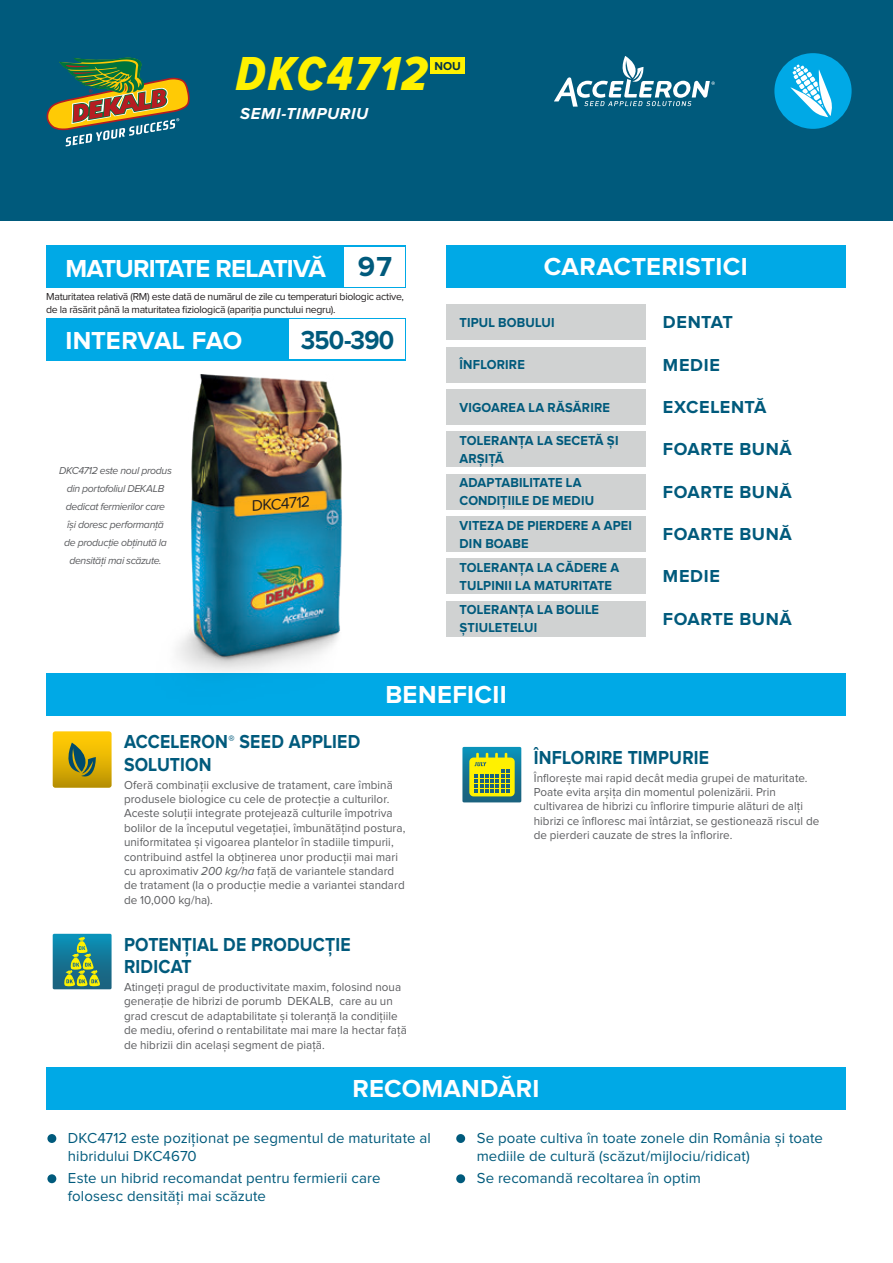
<style>
.page{position:relative;width:893px;height:1263px;background:#fff}
.page>*{position:absolute;margin:0;border:0;box-sizing:border-box;transform-origin:0 0}
.t1{font:49.5px "Proxima Nova Cond Extrabld It";letter-spacing:.04em;color:#fff100}
.t2{font:700 27px "Proxima Nova";letter-spacing:-.035em;color:#005a7c;scale:.92 1}
.t3{font:700 25.5px "Proxima Nova";letter-spacing:.005em;color:#fff}
.t4{font:700 25.5px "Proxima Nova";letter-spacing:-.045em;color:#fff}
.t5{font:700 19.5px/22.5px "Proxima Nova";letter-spacing:.01em;color:#005a7c;scale:.9 1}
.t6{font:700 18px "Proxima Nova";letter-spacing:.03em;color:#005a7c}
.t7{font:italic 700 16.5px "Proxima Nova";letter-spacing:.04em;color:#fff}
.t8{font:15.9px "Proxima Nova";color:#231f20}
.t9{font:15px/18px "Proxima Nova";letter-spacing:.005em;color:#005a7c}
.t10{font:700 13.5px/18px "Proxima Nova";letter-spacing:.015em;color:#005a7c;scale:.95 1}
.t11{font:12px/14.4px "Proxima Nova";letter-spacing:.005em;color:#5c5d60}
.t12{font:700 11.85px "Proxima Nova";color:#00324c}
.t13{font:10.5px/12.6px "Proxima Nova";letter-spacing:-.03em;color:#231f20}
.t14{font:italic 10.5px/18px "Proxima Nova";letter-spacing:-.035em;color:#5c5d60;text-align:center}
.s1{font-size:28.5px;color:#005a7c}
.s2{font-style:italic}
</style>
<div class="page">
<div style="left:0;top:0;width:893px;height:220px;background:#005a7c"></div>
<div style="left:774px;top:53px;width:78px;height:76px;background:#00a9e6;border-radius:50%"></div>
<svg style="left:790px;top:65px;width:42px;height:52px"></svg>
<svg style="left:47px;top:57px;width:143px;height:89px"></svg>
<svg style="left:554px;top:56px;width:161px;height:51px"></svg>
<div style="left:430px;top:58px;width:35px;height:16px;background:#fff100"></div>
<div style="left:446px;top:246px;width:400px;height:42px;background:#00a9e6"></div>
<div style="left:46px;top:1067px;width:800px;height:42px;background:#00a9e6"></div>
<div style="left:46px;top:673px;width:800px;height:43px;background:#00a9e6"></div>
<div style="left:446px;top:516px;width:200px;height:36px;background:#d0d2d2"></div>
<div style="left:446px;top:559px;width:200px;height:35px;background:#d0d2d2"></div>
<div style="left:446px;top:601px;width:200px;height:36px;background:#d0d2d2"></div>
<div style="left:446px;top:347px;width:200px;height:35px;background:#d0d2d2"></div>
<div style="left:446px;top:389px;width:200px;height:36px;background:#d0d2d2"></div>
<div style="left:446px;top:431px;width:200px;height:36px;background:#d0d2d2"></div>
<div style="left:446px;top:304px;width:200px;height:36px;background:#d0d2d2"></div>
<div style="left:446px;top:474px;width:200px;height:36px;background:#d0d2d2"></div>
<div style="left:46px;top:246px;width:360px;height:42px;background:#00a9e6"></div>
<div style="left:344px;top:247px;width:60px;height:40px;background:#fff"></div>
<div style="left:47px;top:1134px;width:9px;height:9px;background:#005a7c;border-radius:50%"></div>
<div style="left:47px;top:1174px;width:9px;height:9px;background:#005a7c;border-radius:50%"></div>
<div style="left:456px;top:1134px;width:9px;height:9px;background:#005a7c;border-radius:50%"></div>
<div style="left:456px;top:1174px;width:9px;height:9px;background:#005a7c;border-radius:50%"></div>
<svg style="left:52px;top:933px;width:60px;height:57px;background:#469283"></svg>
<svg style="left:53px;top:731px;width:59px;height:57px;background:#c5a615"></svg>
<div style="left:46px;top:318px;width:360px;height:42px;background:#00a9e6"></div>
<div style="left:289px;top:319px;width:115px;height:40px;background:#fff"></div>
<img style="left:177px;top:374px;width:165px;height:299px">
<svg style="left:462px;top:746px;width:60px;height:57px;background:#77a960"></svg>
<h1 class="t1" style="left:236px;top:46px;width:193px">DKC4712</h1>
<p class="t12" style="left:435px;top:60px;width:28px">NOU</p>
<h3 class="t7" style="left:240px;top:105px;width:130px">SEMI-TIMPURIU</h3>
<h3 class="t4" style="left:65px;top:257px;width:328px">MATURITATE RELATIVĂ <span class="s1">97</span></h3>
<h3 class="t3" style="left:544px;top:255px;width:205px">CARACTERISTICI</h3>
<p class="t13" style="left:46px;top:291px;width:359px">Maturitatea relativă (RM) este dată de numărul de zile cu temperaturi biologic active, de la răsărit până la maturitatea fiziologică (apariţia punctului negru).</p>
<h3 class="t3" style="left:65px;top:329px;width:178px">INTERVAL FAO</h3>
<h2 class="t2" style="left:301px;top:327px;width:103px">350-390</h2>
<p class="t14" style="left:59px;top:461px;width:114px">DKC4712 este noul produs din portofoliul DEKALB dedicat fermierilor care<br>își doresc performanță<br>de producție obținută la densități mai scăzute.</p>
<h3 class="t8" style="left:251px;top:498px;width:60px;rotate:-4deg">DKC4712</h3>
<p class="t10" style="left:460px;top:314px;width:102px">TIPUL BOBULUI</p>
<p class="t10" style="left:460px;top:356px;width:70px">ÎNFLORIRE</p>
<p class="t10" style="left:460px;top:399px;width:160px">VIGOAREA LA RĂSĂRIRE</p>
<p class="t10" style="left:460px;top:432px;width:169px">TOLERANŢA LA SECETĂ ȘI<br>ARȘIŢĂ</p>
<p class="t10" style="left:460px;top:474px;width:143px">ADAPTABILITATE LA<br>CONDIŢIILE DE MEDIU</p>
<p class="t10" style="left:460px;top:517px;width:183px">VITEZA DE PIERDERE A APEI<br>DIN BOABE</p>
<p class="t10" style="left:460px;top:559px;width:169px">TOLERANŢA LA CĂDERE A<br>TULPINII LA MATURITATE</p>
<p class="t10" style="left:460px;top:601px;width:148px">TOLERANŢA LA BOLILE<br>ȘTIULETELUI</p>
<h3 class="t3" style="left:385px;top:683px;width:123px">BENEFICII</h3>
<h3 class="t6" style="left:663px;top:314px;width:71px">DENTAT</h3>
<h3 class="t6" style="left:663px;top:356px;width:58px">MEDIE</h3>
<h3 class="t6" style="left:663px;top:399px;width:105px">EXCELENTĂ</h3>
<h3 class="t6" style="left:663px;top:441px;width:130px">FOARTE BUNĂ</h3>
<h3 class="t6" style="left:663px;top:483px;width:130px">FOARTE BUNĂ</h3>
<h3 class="t6" style="left:663px;top:526px;width:130px">FOARTE BUNĂ</h3>
<h3 class="t6" style="left:663px;top:568px;width:58px">MEDIE</h3>
<h3 class="t6" style="left:663px;top:611px;width:130px">FOARTE BUNĂ</h3>
<h3 class="t5" style="left:124px;top:731px;width:264px">ACCELERON<sup>®</sup> SEED APPLIED<br>SOLUTION</h3>
<p class="t11" style="left:124px;top:778px;width:283px">Oferă combinaţii exclusive de tratament, care îmbină produsele biologice cu cele de protecţie a culturilor.<br>Aceste soluţii integrate protejează culturile împotriva bolilor de la începutul vegetaţiei, îmbunătăţind postura, uniformitatea și vigoarea plantelor în stadiile timpurii, contribuind astfel la obţinerea unor producţii mai mari cu aproximativ <span class="s2">200 kg/ha</span> faţă de variantele standard de tratament (la o producţie medie a variantei standard de 10,000 kg/ha).</p>
<h3 class="t5" style="left:124px;top:934px;width:253px">POTENŢIAL DE PRODUCŢIE<br>RIDICAT</h3>
<p class="t11" style="left:124px;top:980px;width:284px">Atingeţi pragul de productivitate maxim, folosind noua generaţie de hibrizi de porumb DEKALB, care au un grad crescut de adaptabilitate și toleranţă la condiţiile de mediu, oferind o rentabilitate mai mare la hectar faţă de hibrizii din același segment de piaţă.</p>
<h3 class="t5" style="left:534px;top:747px;width:196px">ÎNFLORIRE TIMPURIE</h3>
<p class="t11" style="left:534px;top:771px;width:287px">Înflorește mai rapid decât media grupei de maturitate.<br>Poate evita arșiţa din momentul polenizării. Prin cultivarea de hibrizi cu înflorire timpurie alături de alţi hibrizi ce înfloresc mai întârziat, se gestionează riscul de de pierderi cauzate de stres la înflorire.</p>
<h3 class="t3" style="left:352px;top:1076px;width:189px">RECOMANDĂRI</h3>
<p class="t9" style="left:68px;top:1129px;width:364px">DKC4712 este poziţionat pe segmentul de maturitate al hibridului DKC4670</p>
<p class="t9" style="left:68px;top:1170px;width:314px">Este un hibrid recomandat pentru fermierii care folosesc densităţi mai scăzute</p>
<p class="t9" style="left:477px;top:1129px;width:348px">Se poate cultiva în toate zonele din România și toate mediile de cultură (scăzut/mijlociu/ridicat)</p>
<p class="t9" style="left:477px;top:1170px;width:226px">Se recomandă recoltarea în optim</p>
</div>
